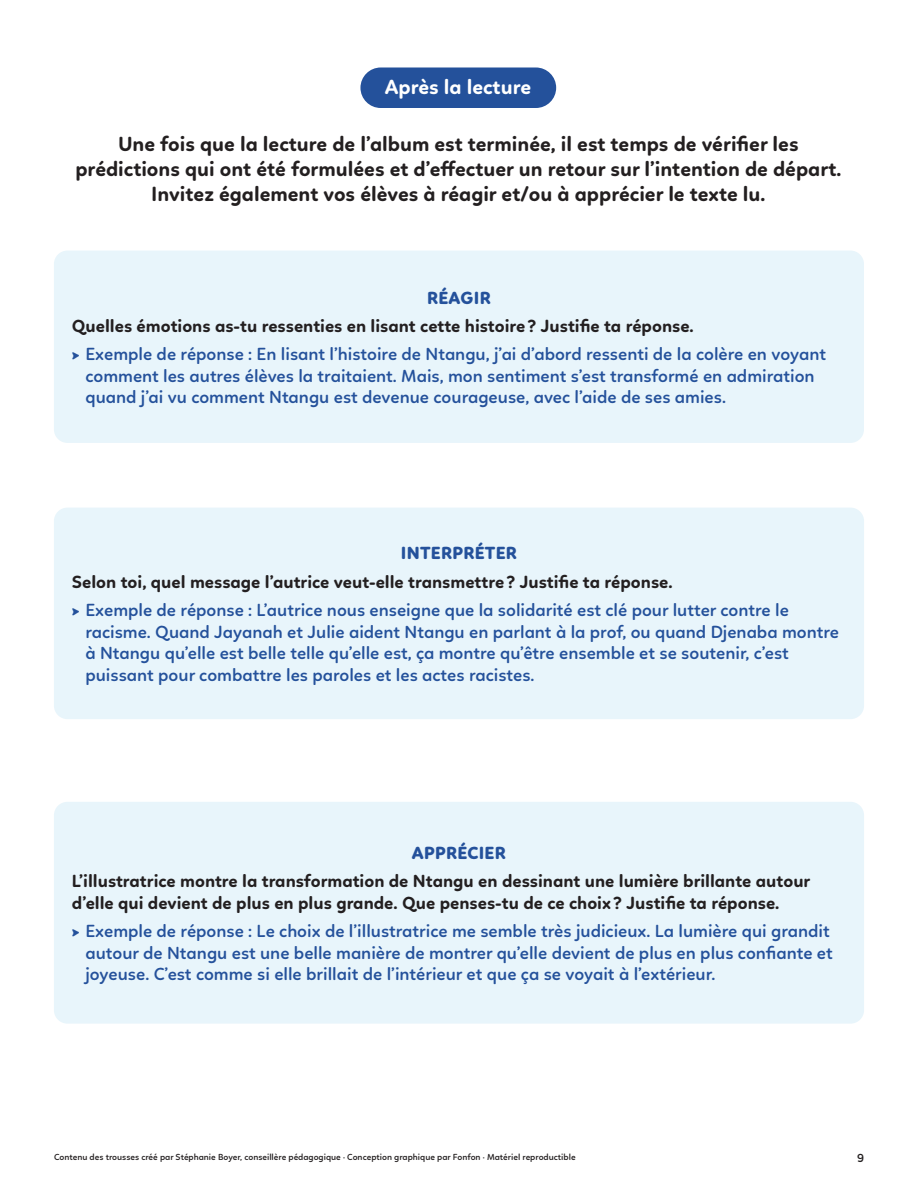
<style>
.page{position:relative;width:918px;height:1188px;background:#fff}
.page>*{position:absolute;margin:0;border:0;box-sizing:border-box;transform-origin:0 0}
.t1{font:700 21px/25.2px "Linotte";color:#231f20;text-align:center}
.t2{font:700 21px "Linotte";color:#fff}
.t3{font:600 18px/21.6px "Linotte";color:#24519b}
.t4{font:700 18px/21.6px "Linotte";color:#231f20}
.t5{font:800 18px "Linotte";letter-spacing:.015em;color:#24519b}
.t6{font:600 12px "Linotte";color:#231f20}
.t7{font:600 9px "Linotte";color:#231f20}
</style>
<div class="page">
<div style="left:360px;top:68px;width:196px;height:40px;background:#24519b;border-radius:20px"></div>
<div style="left:54px;top:251px;width:810px;height:192px;background:#e8f5fb;border-radius:14px"></div>
<div style="left:54px;top:508px;width:810px;height:211px;background:#e8f5fb;border-radius:14px"></div>
<div style="left:54px;top:802px;width:810px;height:222px;background:#e8f5fb;border-radius:14px"></div>
<p class="t2" style="left:385px;top:75px;width:148px">Après la lecture</p>
<p class="t1" style="left:75px;top:131px;width:767px">Une fois que la lecture de l’album est terminée, il est temps de vérifier les prédictions qui ont été formulées et d’effectuer un retour sur l’intention de départ.<br>Invitez également vos élèves à réagir et/ou à apprécier le texte lu.</p>
<p class="t5" style="left:427px;top:287px;width:65px">RÉAGIR</p>
<p class="t4" style="left:72px;top:315px;width:623px">Quelles émotions as-tu ressenties en lisant cette histoire? Justifie ta réponse.</p>
<p class="t3" style="left:85px;top:343px;width:742px;text-indent:-14px">► Exemple de réponse : En lisant l’histoire de Ntangu, j’ai d’abord ressenti de la colère en voyant comment les autres élèves la traitaient. Mais, mon sentiment s’est transformé en admiration quand j’ai vu comment Ntangu est devenue courageuse, avec l’aide de ses amies.</p>
<p class="t5" style="left:401px;top:543px;width:118px">INTERPRÉTER</p>
<p class="t4" style="left:72px;top:571px;width:602px">Selon toi, quel message l’autrice veut-elle transmettre? Justifie ta réponse.</p>
<p class="t3" style="left:85px;top:599px;width:755px;text-indent:-14px">► Exemple de réponse : L’autrice nous enseigne que la solidarité est clé pour lutter contre le racisme. Quand Jayanah et Julie aident Ntangu en parlant à la prof, ou quand Djenaba montre à Ntangu qu’elle est belle telle qu’elle est, ça montre qu’être ensemble et se soutenir, c’est puissant pour combattre les paroles et les actes racistes.</p>
<p class="t5" style="left:412px;top:842px;width:96px">APPRÉCIER</p>
<p class="t4" style="left:72px;top:870px;width:740px">L’illustratrice montre la transformation de Ntangu en dessinant une lumière brillante autour d’elle qui devient de plus en plus grande. Que penses-tu de ce choix ? Justifie ta réponse.</p>
<p class="t3" style="left:85px;top:920px;width:749px;text-indent:-14px">► Exemple de réponse : Le choix de l’illustratrice me semble très judicieux. La lumière qui grandit autour de Ntangu est une belle manière de montrer qu’elle devient de plus en plus confiante et joyeuse. C’est comme si elle brillait de l’intérieur et que ça se voyait à l’extérieur.</p>
<p class="t7" style="left:54px;top:1152px;width:523px">Contenu des trousses créé par Stéphanie Boyer, conseillère pédagogique · Conception graphique par Fonfon · Matériel reproductible</p>
<p class="t6" style="left:857px;top:1151px;width:8px">9</p>
</div>
